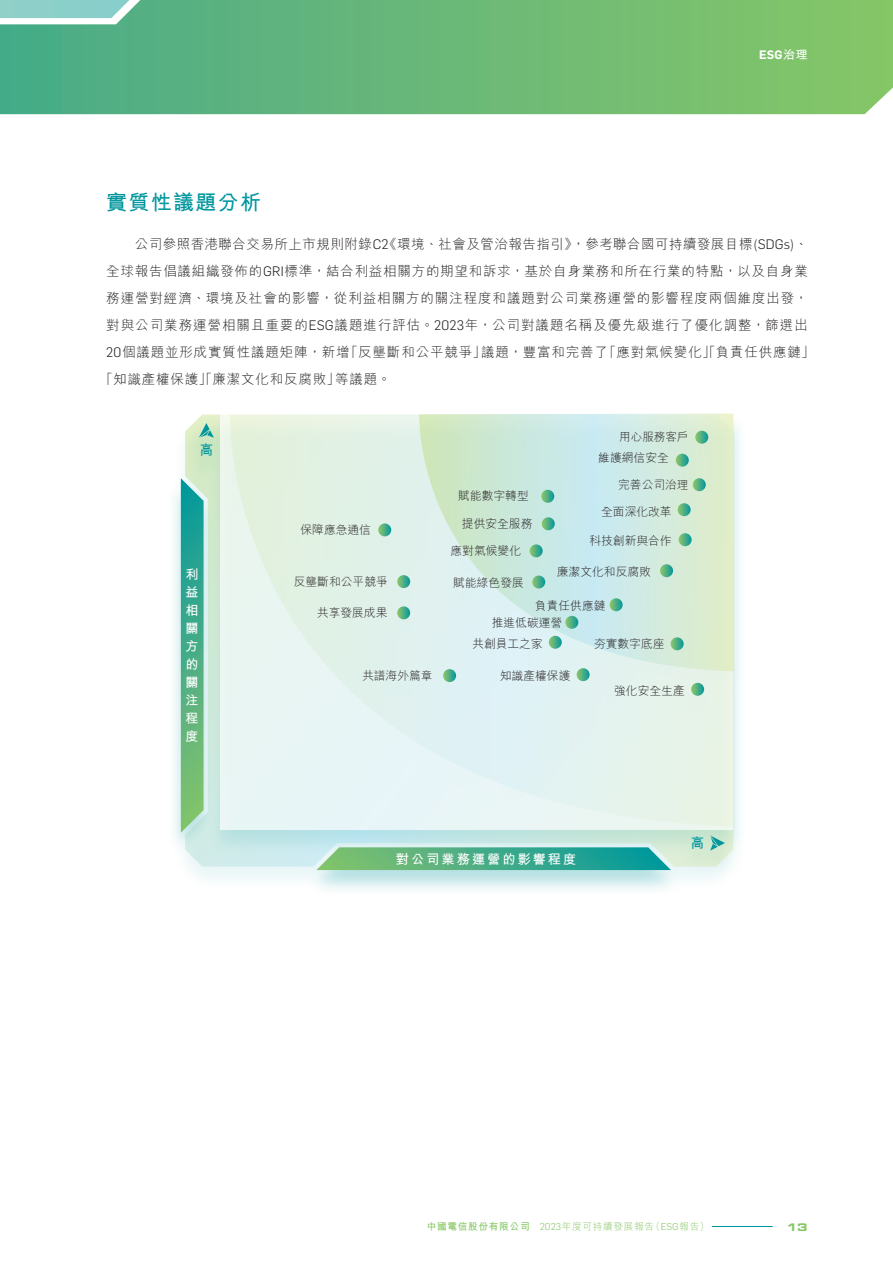
<style>
.page{position:relative;width:893px;height:1263px;background:#fff}
.page>*{position:absolute;margin:0;border:0;box-sizing:border-box;transform-origin:0 0}
._03_H1{font:700 21px "M Hei HK";letter-spacing:.06em;color:#00969e}
.t1{font:700 13.95px "M Hei HK";color:#00969e}
._01_Body_Text{font:300 13.5px "M Hei HK";letter-spacing:.065em;color:#231f20}
._01_Body_Text-2{font:300 13.5px "M Hei HK";letter-spacing:.035em;color:#231f20}
.t2{font:700 13.35px "M Hei HK";color:#fff}
.t3{font:700 13.05px/18px "M Hei HK";color:#fff;text-align:justify}
.t4{font:600 12px "Flama";color:#fff}
.t5{font:300 11.7px "M Hei HK";color:#231f20}
.t6{font:300 11.55px "M Hei HK";color:#231f20}
.t7{font:10.5px "Eurostile LT Std Bold Ex 2";color:#87c765}
.t8{font:300 9.75px "M Hei HK";letter-spacing:.06em;color:#87c765}
.s1{font-family:"M Hei HK";font-weight:700}
.s2{font-family:"Flama"}
.s3{font-size:13.05px}
.s4{font-weight:700}
</style>
<div class="page">
<svg style="left:0;top:0;width:893px;height:114px;background:#6ab978"></svg>
<svg style="left:0;top:0;width:143px;height:18px;background:#90cfc7"></svg>
<hr style="left:712px;top:1226px;width:61px;height:1px;background:#00969e">
<div style="left:167px;top:413px;width:580px;height:484px;background:#00969e;opacity:.3"></div>
<svg style="left:185px;top:415px;width:548px;height:451px;background:#cce8df"></svg>
<div style="left:221px;top:415px;width:512px;height:415px;background:#ebf6f1"></div>
<svg style="left:230px;top:414px;width:503px;height:412px"></svg>
<svg style="left:419px;top:414px;width:314px;height:257px"></svg>
<svg style="left:181px;top:478px;width:23px;height:355px;background:#53b28c"></svg>
<svg style="left:316px;top:847px;width:355px;height:23px;background:#4eb18e"></svg>
<svg style="left:691px;top:683px;width:13px;height:13px"></svg>
<svg style="left:577px;top:668px;width:13px;height:13px"></svg>
<svg style="left:671px;top:637px;width:13px;height:13px"></svg>
<svg style="left:610px;top:598px;width:13px;height:13px"></svg>
<svg style="left:541px;top:490px;width:13px;height:13px"></svg>
<svg style="left:542px;top:517px;width:13px;height:13px"></svg>
<svg style="left:530px;top:544px;width:13px;height:13px"></svg>
<svg style="left:532px;top:575px;width:13px;height:13px"></svg>
<svg style="left:565px;top:616px;width:13px;height:13px"></svg>
<svg style="left:549px;top:636px;width:13px;height:13px"></svg>
<svg style="left:443px;top:669px;width:13px;height:13px"></svg>
<svg style="left:397px;top:606px;width:13px;height:13px"></svg>
<svg style="left:378px;top:523px;width:13px;height:13px"></svg>
<svg style="left:660px;top:564px;width:13px;height:13px"></svg>
<svg style="left:679px;top:533px;width:13px;height:13px"></svg>
<svg style="left:678px;top:503px;width:13px;height:13px"></svg>
<svg style="left:693px;top:478px;width:13px;height:13px"></svg>
<svg style="left:676px;top:454px;width:13px;height:13px"></svg>
<svg style="left:695px;top:431px;width:13px;height:13px"></svg>
<svg style="left:397px;top:575px;width:13px;height:13px"></svg>
<svg style="left:199px;top:423px;width:15px;height:15px"></svg>
<svg style="left:710px;top:835px;width:15px;height:16px"></svg>
<p class="t4" style="left:759px;top:46px;width:50px">ESG<span class="s1">治理</span></p>
<p class="_03_H1" style="left:106px;top:187px;width:156px">實質性議題分析</p>
<p class="_01_Body_Text-2" style="left:135px;top:235px;width:675px">公司參照香港聯合交易所上市規則附錄<span class="s2">C2</span>《環境、社會及管治報告指引》，參考聯合國可持續發展目標<span class="s2">(SDGs)</span>、</p>
<p class="_01_Body_Text" style="left:106px;top:262px;width:703px">全球報告倡議組織發佈的<span class="s2">GRI</span>標準，結合利益相關方的期望和訴求，基於自身業務和所在行業的特點，以及自身業</p>
<p class="_01_Body_Text" style="left:106px;top:289px;width:703px">務運營對經濟、環境及社會的影響，從利益相關方的關注程度和議題對公司業務運營的影響程度兩個維度出發，</p>
<p class="_01_Body_Text" style="left:106px;top:316px;width:703px">對與公司業務運營相關且重要的<span class="s2">ESG</span>議題進行評估。<span class="s2">2023</span>年，公司對議題名稱及優先級進行了優化調整，篩選出</p>
<p class="_01_Body_Text" style="left:106px;top:343px;width:710px"><span class="s2">20</span>個議題並形成實質性議題矩陣，新增「反壟斷和公平競爭」議題，豐富和完善了「應對氣候變化」「負責任供應鏈」</p>
<p class="_01_Body_Text" style="left:100px;top:370px;width:293px">「知識產權保護」「廉潔文化和反腐敗」等議題。</p>
<p class="t1" style="left:199px;top:440px;width:15px">高</p>
<p class="t3" style="left:185px;top:564px;width:14px">利益相關方的關注程度</p>
<p class="t5" style="left:300px;top:521px;width:72px">保障應急通信</p>
<p class="t5" style="left:294px;top:574px;width:96px">反壟斷和公平競爭</p>
<p class="t5" style="left:317px;top:604px;width:72px">共享發展成果</p>
<p class="t5" style="left:362px;top:668px;width:72px">共譜海外篇章</p>
<p class="t5" style="left:458px;top:487px;width:72px">賦能數字轉型</p>
<p class="t5" style="left:462px;top:515px;width:72px">提供安全服務</p>
<p class="t5" style="left:451px;top:542px;width:72px">應對氣候變化</p>
<p class="t6" style="left:619px;top:429px;width:71px">用心服務客戶</p>
<p class="t5" style="left:598px;top:450px;width:72px">維護網信安全</p>
<p class="t5" style="left:618px;top:476px;width:72px">完善公司治理</p>
<p class="t5" style="left:601px;top:503px;width:72px">全面深化改革</p>
<p class="t5" style="left:589px;top:532px;width:84px">科技創新與合作</p>
<p class="t5" style="left:453px;top:574px;width:72px">賦能綠色發展</p>
<p class="t5" style="left:557px;top:563px;width:96px">廉潔文化和反腐敗</p>
<p class="t5" style="left:535px;top:598px;width:72px">負責任供應鏈</p>
<p class="t5" style="left:492px;top:614px;width:72px">推進低碳運營</p>
<p class="t5" style="left:472px;top:635px;width:72px">共創員工之家</p>
<p class="t5" style="left:500px;top:668px;width:72px">知識產權保護</p>
<p class="t5" style="left:594px;top:635px;width:72px">夯實數字底座</p>
<p class="t5" style="left:614px;top:683px;width:72px">強化安全生產</p>
<p class="t1" style="left:691px;top:832px;width:15px">高</p>
<p class="t2" style="left:396px;top:850px;width:182px">對<span class="s3">公</span>司<span class="s3">業</span>務<span class="s3">運</span>營<span class="s3">的</span>影<span class="s3">響</span>程<span class="s3">度</span></p>
<p class="t8" style="left:427px;top:1219px;width:284px"><span class="s4">中國電信股份有限公司</span> <span class="s2">2023</span>年度可持續發展報告（<span class="s2">ESG</span>報告）</p>
<p class="t7" style="left:786px;top:1219px;width:23px">13</p>
</div>
